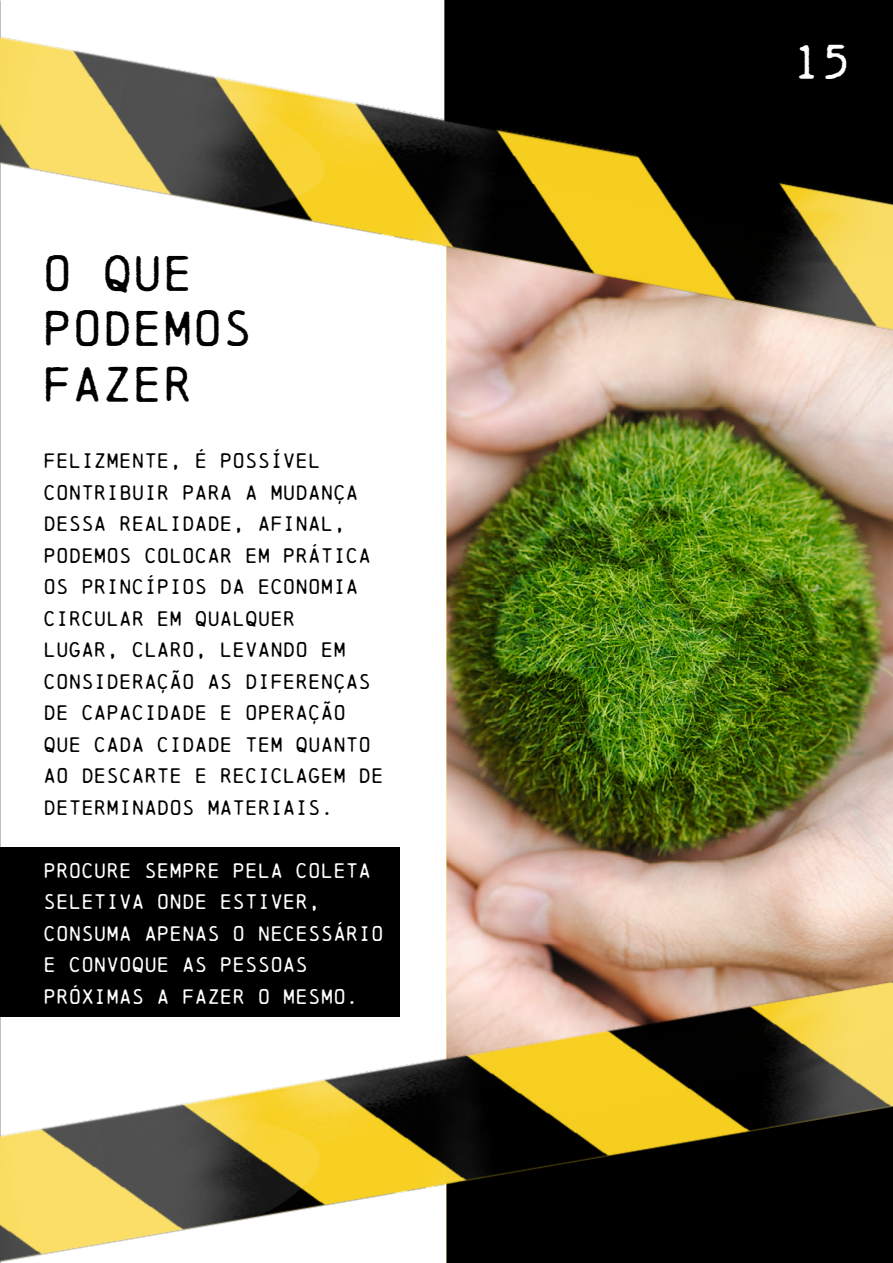
<style>
.page{position:relative;width:893px;height:1263px;background:#fff}
.page>*{position:absolute;margin:0;border:0;box-sizing:border-box;transform-origin:0 0}
.t1{font:46.5px/55.8px "Chainprinter";color:#000}
.t2{font:45px "Chainprinter";color:#fff}
.t3{font:19.5px/31.5px "Chainprinter";color:#000}
.t4{font:19.5px/31.5px "Chainprinter";color:#fff}
</style>
<div class="page">
<img style="left:446px;top:387px;width:447px;height:593px">
<div style="left:0;top:847px;width:399px;height:169px;background:#000"></div>
<div style="left:444px;top:0;width:449px;height:36px;background:#000"></div>
<img style="left:0;top:36px;width:893px;height:351px">
<img style="left:0;top:980px;width:893px;height:283px">
<h1 class="t1" style="left:43px;top:245px;width:212px">O QUE<br>PODEMOS<br>FAZER</h1>
<p class="t3" style="left:44px;top:445px;width:342px">FELIZMENTE, É POSSÍVEL<br>CONTRIBUIR PARA A MUDANÇA<br>DESSA REALIDADE, AFINAL,<br>PODEMOS COLOCAR EM PRÁTICA<br>OS PRINCÍPIOS DA ECONOMIA<br>CIRCULAR EM QUALQUER<br>LUGAR, CLARO, LEVANDO EM<br>CONSIDERAÇÃO AS DIFERENÇAS<br>DE CAPACIDADE E OPERAÇÃO<br>QUE CADA CIDADE TEM QUANTO<br>AO DESCARTE E RECICLAGEM DE<br>DETERMINADOS MATERIAIS.</p>
<p class="t4" style="left:44px;top:854px;width:342px">PROCURE SEMPRE PELA COLETA<br>SELETIVA ONDE ESTIVER,<br>CONSUMA APENAS O NECESSÁRIO<br>E CONVOQUE AS PESSOAS<br>PRÓXIMAS A FAZER O MESMO.</p>
<h2 class="t2" style="left:792px;top:34px;width:60px">15</h2>
</div>
